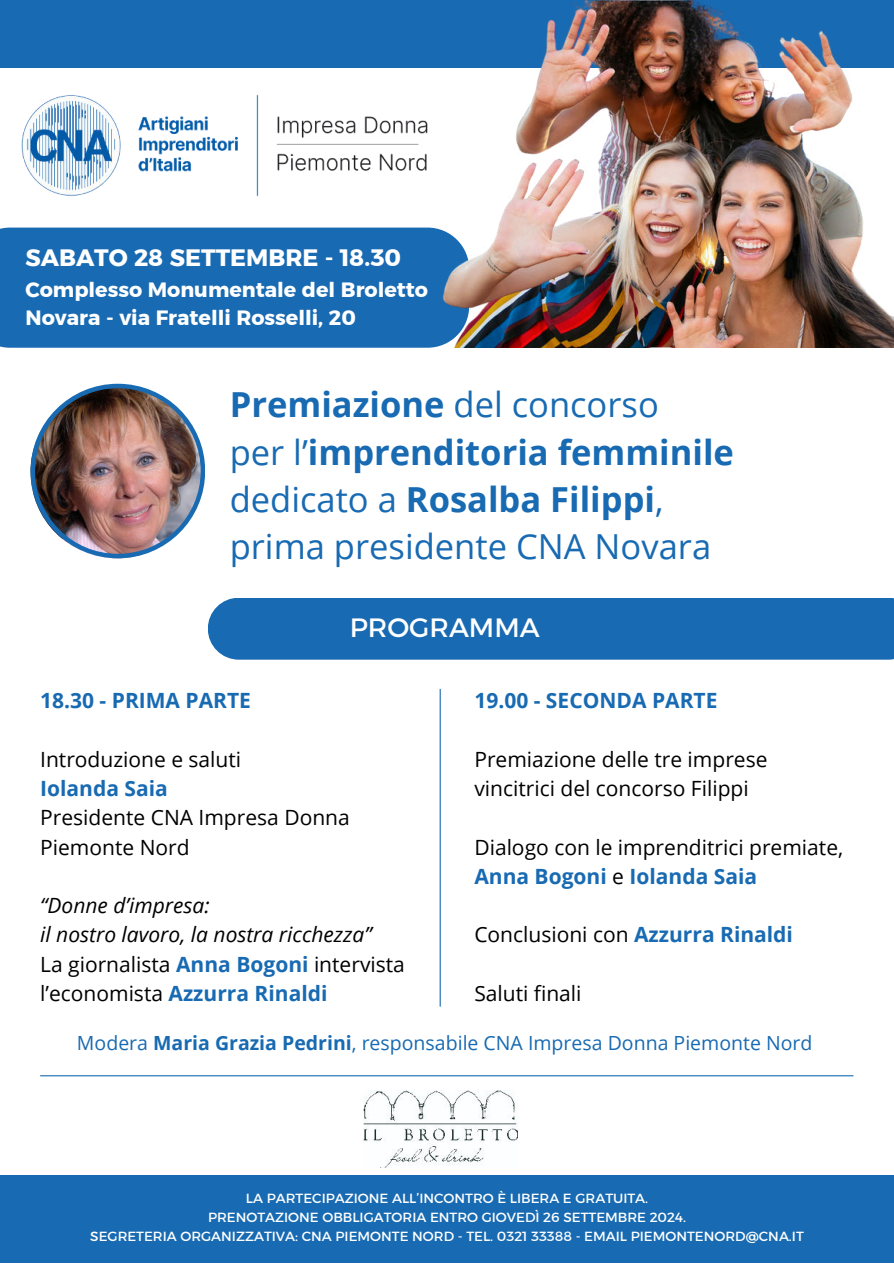
<style>
.page{position:relative;width:894px;height:1264px;background:#fff}
.page>*{position:absolute;margin:0;border:0;box-sizing:border-box;transform-origin:0 0}
.t1{font:34.5px/47.2px "Open Sans";color:#186ab2}
.t2{font:27px "Kief Montaser Regular";color:#fff}
.t3{font:23.7px "Kief Montaser Bold";color:#fff}
.t4{font:21px/29.2px "Open Sans";color:#000}
.t5{font:italic 21px/29.2px "Open Sans";color:#000}
.t6{font:700 21px "Open Sans";color:#186ab2}
.t7{font:20.7px/28.2px "Kief Montaser Bold";color:#fff}
.t8{font:19.5px "Open Sans";color:#186ab2}
.t9{font:13.5px/19.2px "Kief Montaser Regular";color:#fff;text-align:center}
.s1{font-weight:700}
.s2{font-weight:700;color:#186ab2}
.s3{font-style:normal}
.s4{font-weight:700;font-style:normal;color:#186ab2}
</style>
<div class="page">
<div style="left:0;top:0;width:893px;height:67px;background:#186ab2"></div>
<div style="left:0;top:227px;width:428px;height:121px;background:#186ab2"></div>
<img style="left:428px;top:0;width:465px;height:348px">
<img style="left:31px;top:384px;width:174px;height:174px">
<div style="left:0;top:1175px;width:893px;height:88px;background:#186ab2"></div>
<div style="left:208px;top:598px;width:685px;height:61px;background:#186ab2"></div>
<hr style="left:439px;top:689px;width:1px;height:317px;background:#186ab2">
<img style="left:21px;top:94px;width:473px;height:102px">
<img style="left:363px;top:1090px;width:154px;height:77px">
<hr style="left:40px;top:1075px;width:813px;height:1px;background:#186ab2">
<p class="t3" style="left:25px;top:244px;width:377px">SABATO 28 SETTEMBRE - 18.30</p>
<p class="t7" style="left:25px;top:275px;width:404px">Complesso Monumentale del Broletto<br>Novara - via Fratelli Rosselli, 20</p>
<h1 class="t1" style="left:230px;top:380px;width:505px"><span class="s1">Premiazione</span> del concorso<br>per l’<span class="s1">imprenditoria femminile </span>dedicato a <span class="s1">Rosalba Filippi</span>, prima presidente CNA Novara</h1>
<p class="t6" style="left:40px;top:685px;width:212px">18.30 - PRIMA PARTE</p>
<p class="t2" style="left:349px;top:606px;width:191px">PROGRAMMA</p>
<p class="t6" style="left:474px;top:685px;width:244px">19.00 - SECONDA PARTE</p>
<p class="t4" style="left:40px;top:744px;width:202px">Introduzione e saluti</p>
<p class="t6" style="left:40px;top:773px;width:129px">Iolanda Saia</p>
<p class="t4" style="left:40px;top:802px;width:311px">Presidente CNA Impresa Donna<br>Piemonte Nord</p>
<p class="t4" style="left:474px;top:744px;width:294px">Premiazione delle tre imprese vincitrici del concorso Filippi</p>
<p class="t4" style="left:474px;top:831px;width:370px">Dialogo con le imprenditrici premiate,<br><span class="s2">Anna Bogoni</span> e <span class="s2">Iolanda Saia</span></p>
<p class="t4" style="left:474px;top:919px;width:320px">Conclusioni con <span class="s2">Azzurra Rinaldi</span></p>
<p class="t5" style="left:40px;top:890px;width:366px">“Donne d’impresa:<br>il nostro lavoro, la nostra ricchezza”<br><span class="s3">La giornalista</span> <span class="s4">Anna Bogoni</span> <span class="s3">intervista l’economista</span> <span class="s4">Azzurra Rinaldi</span></p>
<p class="t4" style="left:474px;top:978px;width:109px">Saluti finali</p>
<p class="t8" style="left:77px;top:1029px;width:736px">Modera <span class="s1">Maria Grazia Pedrini</span>, responsabile CNA Impresa Donna Piemonte Nord</p>
<p class="t9" style="left:90px;top:1188px;width:714px">LA PARTECIPAZIONE ALL’INCONTRO È LIBERA E GRATUITA.<br>PRENOTAZIONE OBBLIGATORIA ENTRO GIOVEDÌ 26 SETTEMBRE 2024.<br>SEGRETERIA ORGANIZZATIVA: CNA PIEMONTE NORD - TEL. 0321 33388 - EMAIL PIEMONTENORD@CNA.IT</p>
</div>
